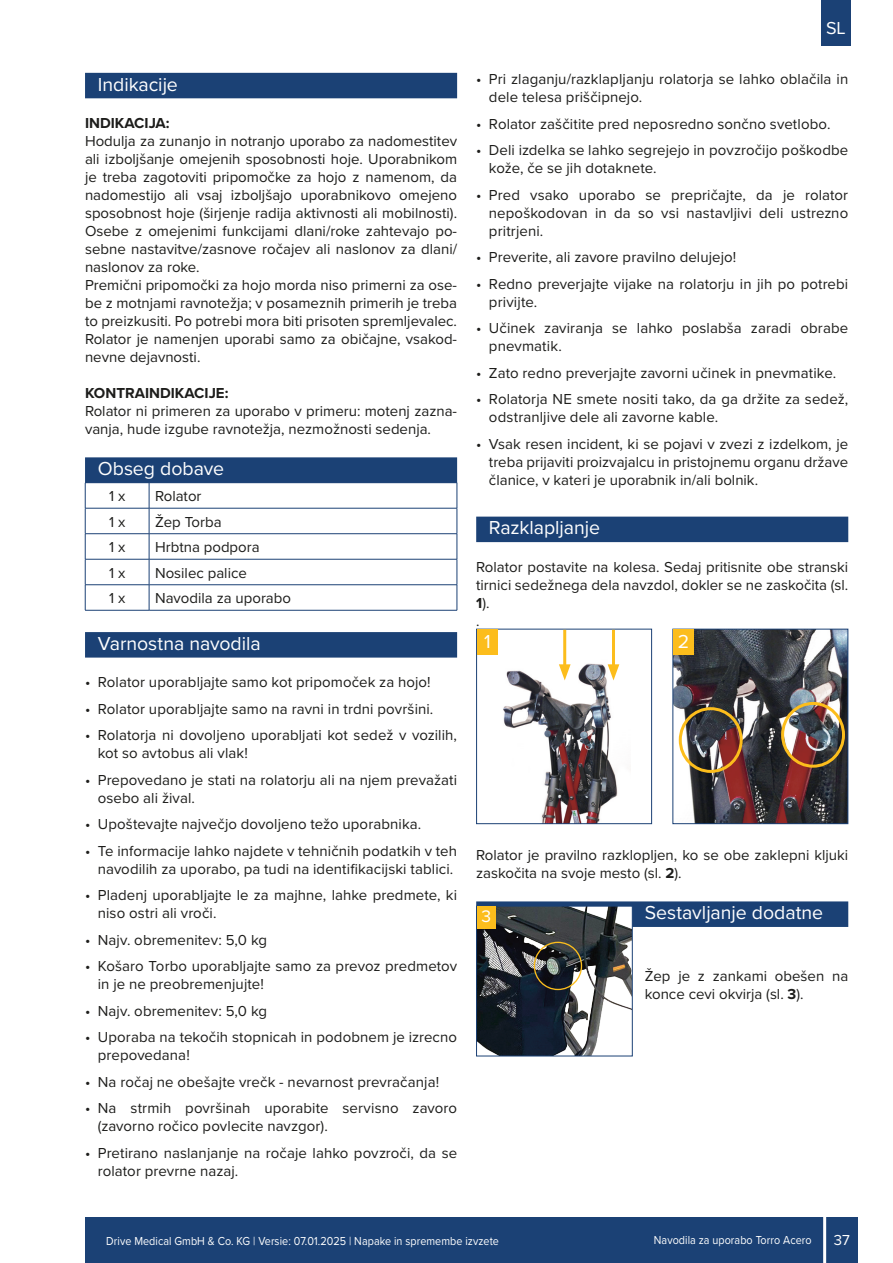
<style>
.page{position:relative;width:893px;height:1263px;background:#fff}
.page>*{position:absolute;margin:0;border:0;box-sizing:border-box;transform-origin:0 0}
.Balken_Absatz_blau_IT{font:19.5px "Proxima Nova";color:#fff}
.Fußzeile_mittig{font:19.5px "Proxima Nova";color:#fff}
.t1{font:18px "Proxima Nova";color:#fff}
.Fußzeile_mittig-2{font:17.4px "Proxima Nova";color:#fff}
.Text___0_mm_Blocksatzt_verbessert_IT{font:15px/18px "Proxima Nova";letter-spacing:.005em;color:#1d1d1b}
.Text___0_mm_Blocksatzt_verbessert_IT-2{font:700 15px "Proxima Nova";color:#1d1d1b}
.Text___0_mm_Blocksatzt_verbessert_NL{font:15px "Proxima Nova";color:#1d1d1b}
.t2{font:15px "Proxima Nova";color:#fff}
.t3{font:12px "Proxima Nova";letter-spacing:.005em;color:#fff;scale:.9 1}
.s1{font-weight:700}
</style>
<div class="page">
<div style="left:85px;top:1217px;width:772px;height:46px;background:#1b4175"></div>
<hr style="left:823px;top:1213px;width:3px;height:50px;background:#fff">
<div style="left:821px;top:0;width:29px;height:46px;background:#1b4175"></div>
<div style="left:85px;top:73px;width:372px;height:25px;background:#1b4175"></div>
<div style="left:85px;top:457px;width:372px;height:26px;background:#1b4175"></div>
<div style="left:85px;top:632px;width:372px;height:26px;background:#1b4175"></div>
<hr style="left:85px;top:508px;width:64px;height:1px;background:#1b4175">
<hr style="left:149px;top:508px;width:308px;height:1px;background:#1b4175">
<hr style="left:85px;top:533px;width:64px;height:1px;background:#1b4175">
<hr style="left:149px;top:533px;width:308px;height:1px;background:#1b4175">
<hr style="left:85px;top:559px;width:64px;height:1px;background:#1b4175">
<hr style="left:149px;top:559px;width:308px;height:1px;background:#1b4175">
<hr style="left:85px;top:584px;width:64px;height:1px;background:#1b4175">
<svg style="left:85px;top:483px;width:1px;height:127px"></svg>
<hr style="left:149px;top:584px;width:308px;height:1px;background:#1b4175">
<svg style="left:149px;top:483px;width:1px;height:127px"></svg>
<svg style="left:457px;top:483px;width:1px;height:127px"></svg>
<hr style="left:85px;top:610px;width:64px;height:1px;background:#1b4175">
<hr style="left:149px;top:610px;width:308px;height:1px;background:#1b4175">
<div style="left:476px;top:517px;width:372px;height:25px;background:#1b4175"></div>
<div style="left:476px;top:901px;width:372px;height:26px;background:#1b4175"></div>
<img style="left:672px;top:628px;width:177px;height:196px">
<div style="left:673px;top:630px;width:21px;height:25px;background:#fcbd1c"></div>
<div style="left:781px;top:702px;width:64px;height:66px;border:3px solid #fcbd1c;border-radius:50%"></div>
<div style="left:679px;top:707px;width:64px;height:66px;border:3px solid #fcbd1c;border-radius:50%"></div>
<svg style="left:476px;top:628px;width:176px;height:196px"></svg>
<svg style="left:476px;top:905px;width:157px;height:152px"></svg>
<div style="left:477px;top:906px;width:18px;height:23px;background:#fcbd1c"></div>
<div style="left:534px;top:942px;width:48px;height:48px;border:1px solid #fcbd1c;border-radius:50%"></div>
<p class="Balken_Absatz_blau_IT" style="left:98px;top:70px;width:82px">Indikacije</p>
<p class="Text___0_mm_Blocksatzt_verbessert_IT-2" style="left:85px;top:112px;width:86px">INDIKACIJA:</p>
<p class="Text___0_mm_Blocksatzt_verbessert_IT" style="left:85px;top:131px;width:374px;text-align:justify">Hodulja za zunanjo in notranjo uporabo za nadomestitev ali izboljšanje omejenih sposobnosti hoje. Uporabnikom je treba zagotoviti pripomočke za hojo z namenom, da nadomestijo ali vsaj izboljšajo uporabnikovo omejeno sposobnost hoje (širjenje radija aktivnosti ali mobilnosti).<br>Osebe z omejenimi funkcijami dlani/roke zahtevajo po&shy;sebne nastavitve/zasnove ročajev ali naslonov za dlani/ naslonov za roke.</p>
<p class="Text___0_mm_Blocksatzt_verbessert_IT" style="left:85px;top:275px;width:374px;text-align:justify">Premični pripomočki za hojo morda niso primerni za ose&shy;be z motnjami ravnotežja; v posameznih primerih je treba to preizkusiti. Po potrebi mora biti prisoten spremljevalec.</p>
<p class="Text___0_mm_Blocksatzt_verbessert_IT" style="left:85px;top:329px;width:374px">Rolator je namenjen uporabi samo za običajne, vsakod&shy;nevne dejavnosti.</p>
<p class="Text___0_mm_Blocksatzt_verbessert_IT-2" style="left:85px;top:382px;width:145px">KONTRAINDIKACIJE:</p>
<p class="Text___0_mm_Blocksatzt_verbessert_IT" style="left:85px;top:401px;width:374px">Rolator ni primeren za uporabo v primeru: motenj zazna&shy;vanja, hude izgube ravnotežja, nezmožnosti sedenja.</p>
<p class="Balken_Absatz_blau_IT" style="left:98px;top:454px;width:128px">Obseg dobave</p>
<p class="Text___0_mm_Blocksatzt_verbessert_NL" style="left:109px;top:485px;width:18px">1 x</p>
<p class="Text___0_mm_Blocksatzt_verbessert_IT" style="left:155px;top:487px;width:48px">Rolator</p>
<p class="Text___0_mm_Blocksatzt_verbessert_NL" style="left:109px;top:511px;width:18px">1 x</p>
<p class="Text___0_mm_Blocksatzt_verbessert_IT" style="left:155px;top:512px;width:68px">Žep Torba</p>
<p class="Text___0_mm_Blocksatzt_verbessert_NL" style="left:109px;top:536px;width:18px">1 x</p>
<p class="Text___0_mm_Blocksatzt_verbessert_IT" style="left:155px;top:538px;width:106px">Hrbtna podpora</p>
<p class="Text___0_mm_Blocksatzt_verbessert_NL" style="left:109px;top:562px;width:18px">1 x</p>
<p class="Text___0_mm_Blocksatzt_verbessert_IT" style="left:155px;top:563px;width:93px">Nosilec palice</p>
<p class="Text___0_mm_Blocksatzt_verbessert_NL" style="left:109px;top:587px;width:18px">1 x</p>
<p class="Text___0_mm_Blocksatzt_verbessert_IT" style="left:155px;top:589px;width:137px">Navodila za uporabo</p>
<p class="Balken_Absatz_blau_IT" style="left:98px;top:629px;width:164px">Varnostna navodila</p>
<p class="Text___0_mm_Blocksatzt_verbessert_IT" style="left:85px;top:672px;width:347px">• Rolator uporabljajte samo kot pripomoček za hojo!</p>
<p class="Text___0_mm_Blocksatzt_verbessert_IT" style="left:85px;top:699px;width:350px">• Rolator uporabljajte samo na ravni in trdni površini.</p>
<p class="Text___0_mm_Blocksatzt_verbessert_IT" style="left:98px;top:725px;width:361px;text-indent:-13px">• Rolatorja ni dovoljeno uporabljati kot sedež v vozilih, kot so avtobus ali vlak!</p>
<p class="Text___0_mm_Blocksatzt_verbessert_IT" style="left:98px;top:770px;width:361px;text-indent:-13px">• Prepovedano je stati na rolatorju ali na njem prevažati osebo ali žival.</p>
<p class="Text___0_mm_Blocksatzt_verbessert_IT" style="left:85px;top:814px;width:338px">• Upoštevajte največjo dovoljeno težo uporabnika.</p>
<p class="Text___0_mm_Blocksatzt_verbessert_IT" style="left:85px;top:841px;width:374px;text-align:center">• Te informacije lahko najdete v tehničnih podatkih v teh navodilih za uporabo, pa tudi na identifikacijski tablici.</p>
<p class="Text___0_mm_Blocksatzt_verbessert_IT" style="left:98px;top:885px;width:361px;text-indent:-13px">• Pladenj uporabljajte le za majhne, lahke predmete, ki niso ostri ali vroči.</p>
<p class="Text___0_mm_Blocksatzt_verbessert_IT" style="left:85px;top:930px;width:184px">• Najv. obremenitev: 5,0 kg</p>
<p class="Text___0_mm_Blocksatzt_verbessert_IT" style="left:98px;top:957px;width:361px;text-indent:-13px">• Košaro Torbo uporabljajte samo za prevoz predmetov in je ne preobremenjujte!</p>
<p class="Text___0_mm_Blocksatzt_verbessert_IT" style="left:85px;top:1001px;width:184px">• Najv. obremenitev: 5,0 kg</p>
<p class="Text___0_mm_Blocksatzt_verbessert_IT" style="left:98px;top:1028px;width:361px;text-indent:-13px">• Uporaba na tekočih stopnicah in podobnem je izrecno prepovedana!</p>
<p class="Text___0_mm_Blocksatzt_verbessert_IT" style="left:85px;top:1072px;width:356px">• Na ročaj ne obešajte vrečk - nevarnost prevračanja!</p>
<p class="Text___0_mm_Blocksatzt_verbessert_IT" style="left:98px;top:1099px;width:361px;text-indent:-13px">• Na strmih površinah uporabite servisno zavoro (zavorno ročico povlecite navzgor).</p>
<p class="Text___0_mm_Blocksatzt_verbessert_IT" style="left:98px;top:1143px;width:361px;text-indent:-13px">• Pretirano naslanjanje na ročaje lahko povzroči, da se rolator prevrne nazaj.</p>
<p class="t1" style="left:826px;top:15px;width:21px">SL</p>
<p class="Text___0_mm_Blocksatzt_verbessert_IT" style="left:489px;top:69px;width:361px;text-indent:-13px">• Pri zlaganju/razklapljanju rolatorja se lahko oblačila in dele telesa priščipnejo.</p>
<p class="Text___0_mm_Blocksatzt_verbessert_IT" style="left:476px;top:114px;width:356px">• Rolator zaščitite pred neposredno sončno svetlobo.</p>
<p class="Text___0_mm_Blocksatzt_verbessert_IT" style="left:489px;top:140px;width:361px;text-indent:-13px">• Deli izdelka se lahko segrejejo in povzročijo poškodbe kože, če se jih dotaknete.</p>
<p class="Text___0_mm_Blocksatzt_verbessert_IT" style="left:489px;top:185px;width:361px;text-align:justify;text-indent:-13px">• Pred vsako uporabo se prepričajte, da je rolator nepoškodovan in da so vsi nastavljivi deli ustrezno pritrjeni.</p>
<p class="Text___0_mm_Blocksatzt_verbessert_IT" style="left:476px;top:247px;width:262px">• Preverite, ali zavore pravilno delujejo!</p>
<p class="Text___0_mm_Blocksatzt_verbessert_IT" style="left:489px;top:274px;width:361px;text-indent:-13px">• Redno preverjajte vijake na rolatorju in jih po potrebi privijte.</p>
<p class="Text___0_mm_Blocksatzt_verbessert_IT" style="left:489px;top:319px;width:361px;text-indent:-13px">• Učinek zaviranja se lahko poslabša zaradi obrabe pnevmatik.</p>
<p class="Text___0_mm_Blocksatzt_verbessert_IT" style="left:476px;top:363px;width:361px">• Zato redno preverjajte zavorni učinek in pnevmatike.</p>
<p class="Text___0_mm_Blocksatzt_verbessert_IT" style="left:489px;top:390px;width:361px;text-indent:-13px">• Rolatorja NE smete nositi tako, da ga držite za sedež, odstranljive dele ali zavorne kable.</p>
<p class="Text___0_mm_Blocksatzt_verbessert_IT" style="left:489px;top:434px;width:361px;text-align:justify;text-indent:-13px">• Vsak resen incident, ki se pojavi v zvezi z izdelkom, je treba prijaviti proizvajalcu in pristojnemu organu države članice, v kateri je uporabnik in/ali bolnik.</p>
<p class="Balken_Absatz_blau_IT" style="left:489px;top:513px;width:113px">Razklapljanje</p>
<p class="Text___0_mm_Blocksatzt_verbessert_IT" style="left:476px;top:557px;width:374px;text-align:justify">Rolator postavite na kolesa. Sedaj pritisnite obe stranski tirnici sedežnega dela navzdol, dokler se ne zaskočita (sl.<br><span class="s1">1</span>).</p>
<p class="Text___0_mm_Blocksatzt_verbessert_IT" style="left:476px;top:611px;width:5px">.</p>
<p class="Fußzeile_mittig" style="left:484px;top:626px;width:8px">1</p>
<p class="Fußzeile_mittig" style="left:678px;top:626px;width:13px">2</p>
<p class="Text___0_mm_Blocksatzt_verbessert_IT" style="left:476px;top:845px;width:374px">Rolator je pravilno razklopljen, ko se obe zaklepni kljuki zaskočita na svoje mesto (sl. <span class="s1">2</span>).</p>
<p class="Balken_Absatz_blau_IT" style="left:645px;top:898px;width:180px">Sestavljanje dodatne</p>
<p class="Fußzeile_mittig-2" style="left:481px;top:904px;width:11px">3</p>
<p class="Text___0_mm_Blocksatzt_verbessert_IT" style="left:645px;top:966px;width:205px">Žep je z zankami obešen na konce cevi okvirja (sl. <span class="s1">3</span>).</p>
<p class="t3" style="left:106px;top:1232px;width:438px">Drive Medical GmbH &amp; Co. KG | Versie: 07.01.2025 | Napake in spremembe izvzete</p>
<p class="t3" style="left:654px;top:1231px;width:177px">Navodila za uporabo Torro Acero</p>
<p class="t2" style="left:834px;top:1229px;width:18px">37</p>
</div>
